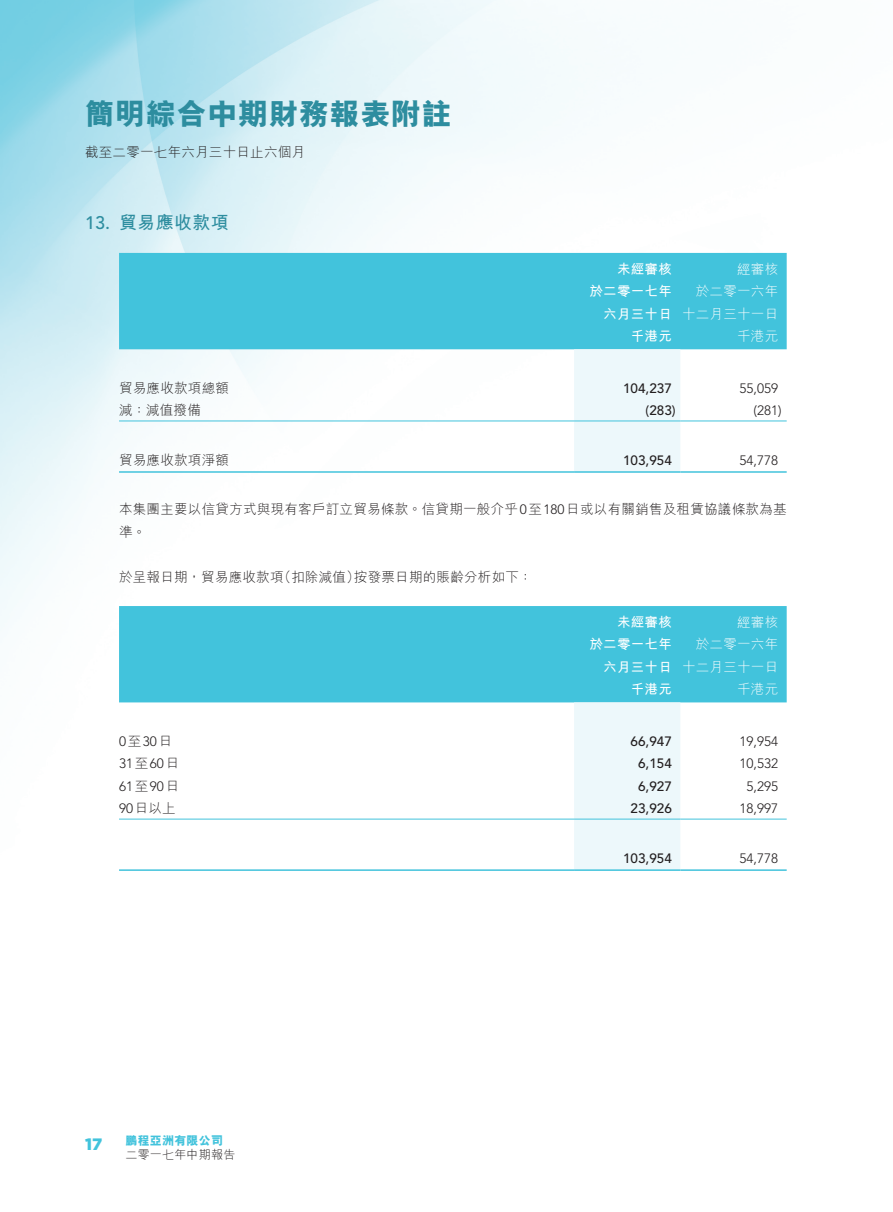
<style>
.page{position:relative;width:893px;height:1212px;background:#fff}
.page>*{position:absolute;margin:0;border:0;box-sizing:border-box;transform-origin:0 0}
.t1{font:800 30px "M Hei HK";letter-spacing:.02em;color:#2d8d9f}
._01_H1{font:700 18px "M Hei HK";letter-spacing:.02em;color:#2d8d9f}
._01_H1-2{font:500 18px "Avenir LT Std";color:#2d8d9f}
.t2{font:900 16.5px "Gotham";color:#42c3dc}
._00_txt{font:300 13.5px/22.5px "M Hei HK";letter-spacing:.02em;color:#231f20}
._50_Table_txt{font:300 13.5px "Avenir LT Std";color:#231f20}
._50_Table_txt-2{font:500 13.5px "Avenir LT Std";color:#231f20}
._50_Table_txt-3{font:300 13.5px "M Hei HK";letter-spacing:.02em;color:#fff}
._50_Table_txt-4{font:700 13.5px "M Hei HK";letter-spacing:.02em;color:#fff}
._50_Table_txt-5{font:300 13.5px "M Hei HK";letter-spacing:.02em;color:#231f20}
.t3{font:300 12px "M Hei HK";letter-spacing:.02em;color:#231f20}
.t4{font:800 12px "M Hei HK";letter-spacing:.02em;color:#42c3dc}
.s1{font-family:"Avenir LT Std"}
.s2{font-family:"M Hei HK"}
</style>
<div class="page">
<div style="left:119px;top:253px;width:668px;height:96px;background:#42c3dc"></div>
<div style="left:574px;top:349px;width:106px;height:122px;background:#edf8fb"></div>
<hr style="left:119px;top:421px;width:455px;height:1px;background:#42c3dc">
<hr style="left:574px;top:421px;width:106px;height:1px;background:#42c3dc">
<hr style="left:680px;top:421px;width:107px;height:1px;background:#42c3dc">
<hr style="left:119px;top:471px;width:455px;height:2px;background:#42c3dc">
<hr style="left:574px;top:471px;width:106px;height:2px;background:#42c3dc">
<hr style="left:680px;top:471px;width:107px;height:2px;background:#42c3dc">
<div style="left:119px;top:606px;width:668px;height:96px;background:#42c3dc"></div>
<div style="left:574px;top:702px;width:106px;height:167px;background:#edf8fb"></div>
<hr style="left:119px;top:819px;width:455px;height:1px;background:#42c3dc">
<hr style="left:574px;top:819px;width:106px;height:1px;background:#42c3dc">
<hr style="left:680px;top:819px;width:107px;height:1px;background:#42c3dc">
<hr style="left:119px;top:869px;width:455px;height:2px;background:#42c3dc">
<hr style="left:574px;top:869px;width:106px;height:2px;background:#42c3dc">
<hr style="left:680px;top:869px;width:107px;height:2px;background:#42c3dc">
<h1 class="t1" style="left:85px;top:99px;width:368px">簡明綜合中期財務報表附註</h1>
<p class="_00_txt" style="left:85px;top:140px;width:222px">截至二零一七年六月三十日止六個月</p>
<p class="_01_H1-2" style="left:85px;top:212px;width:27px">13.</p>
<p class="_01_H1" style="left:119px;top:209px;width:111px">貿易應收款項</p>
<p class="_50_Table_txt-4" style="left:617px;top:259px;width:56px">未經審核</p>
<p class="_50_Table_txt-3" style="left:737px;top:262px;width:43px">經審核</p>
<p class="_50_Table_txt-4" style="left:589px;top:281px;width:84px">於二零一七年</p>
<p class="_50_Table_txt-3" style="left:696px;top:284px;width:84px">於二零一六年</p>
<p class="_50_Table_txt-4" style="left:603px;top:304px;width:70px">六月三十日</p>
<p class="_50_Table_txt-3" style="left:682px;top:307px;width:98px">十二月三十一日</p>
<p class="_50_Table_txt-4" style="left:631px;top:326px;width:43px">千港元</p>
<p class="_50_Table_txt-3" style="left:737px;top:329px;width:43px">千港元</p>
<p class="_50_Table_txt-5" style="left:119px;top:381px;width:111px">貿易應收款項總額</p>
<p class="_50_Table_txt-5" style="left:119px;top:403px;width:83px">減：減值撥備</p>
<p class="_50_Table_txt-2" style="left:623px;top:380px;width:50px">104,237</p>
<p class="_50_Table_txt-2" style="left:646px;top:403px;width:32px">)283(</p>
<p class="_50_Table_txt" style="left:739px;top:380px;width:40px">55,059</p>
<p class="_50_Table_txt" style="left:754px;top:402px;width:30px">)281(</p>
<p class="_50_Table_txt-5" style="left:119px;top:453px;width:111px">貿易應收款項淨額</p>
<p class="_00_txt" style="left:119px;top:498px;width:669px">本集團主要以信貸方式與現有客戶訂立貿易條款。信貸期一般介乎<span class="s1">0</span>至<span class="s1">180</span>日或以有關銷售及租賃協議條款為基準。</p>
<p class="_00_txt" style="left:354px;top:565px;width:180px">按發票日期的賬齡分析如下：</p>
<p class="_50_Table_txt-2" style="left:623px;top:452px;width:50px">103,954</p>
<p class="_50_Table_txt" style="left:739px;top:452px;width:40px">54,778</p>
<p class="_00_txt" style="left:278px;top:565px;width:83px">（扣除減值）</p>
<p class="_00_txt" style="left:119px;top:565px;width:166px">於呈報日期，貿易應收款項</p>
<p class="_50_Table_txt-4" style="left:617px;top:612px;width:56px">未經審核</p>
<p class="_50_Table_txt-3" style="left:737px;top:615px;width:43px">經審核</p>
<p class="_50_Table_txt-4" style="left:589px;top:634px;width:84px">於二零一七年</p>
<p class="_50_Table_txt-3" style="left:696px;top:637px;width:84px">於二零一六年</p>
<p class="_50_Table_txt-4" style="left:603px;top:657px;width:70px">六月三十日</p>
<p class="_50_Table_txt-3" style="left:682px;top:660px;width:98px">十二月三十一日</p>
<p class="_50_Table_txt-4" style="left:631px;top:679px;width:43px">千港元</p>
<p class="_50_Table_txt-3" style="left:737px;top:682px;width:43px">千港元</p>
<p class="_50_Table_txt" style="left:119px;top:733px;width:55px">0<span class="s2">至</span>30<span class="s2">日</span></p>
<p class="_50_Table_txt-2" style="left:631px;top:733px;width:43px">66,947</p>
<p class="_50_Table_txt" style="left:739px;top:733px;width:40px">19,954</p>
<p class="_50_Table_txt" style="left:119px;top:756px;width:62px">31<span class="s2">至</span>60<span class="s2">日</span></p>
<p class="_50_Table_txt-2" style="left:638px;top:756px;width:35px">6,154</p>
<p class="_50_Table_txt" style="left:739px;top:756px;width:40px">10,532</p>
<p class="_50_Table_txt" style="left:119px;top:778px;width:62px">61<span class="s2">至</span>90<span class="s2">日</span></p>
<p class="_50_Table_txt-2" style="left:638px;top:778px;width:35px">6,927</p>
<p class="_50_Table_txt" style="left:747px;top:778px;width:33px">5,295</p>
<p class="_50_Table_txt-5" style="left:119px;top:801px;width:58px"><span class="s1">90</span>日以上</p>
<p class="_50_Table_txt-2" style="left:631px;top:801px;width:43px">23,926</p>
<p class="_50_Table_txt" style="left:739px;top:801px;width:40px">18,997</p>
<p class="_50_Table_txt-2" style="left:623px;top:850px;width:50px">103,954</p>
<p class="_50_Table_txt" style="left:739px;top:850px;width:40px">54,778</p>
<p class="t2" style="left:85px;top:1133px;width:19px">17</p>
<p class="t4" style="left:125px;top:1135px;width:99px">鵬程亞洲有限公司</p>
<p class="t3" style="left:125px;top:1148px;width:111px">二零一七年中期報告</p>
</div>
